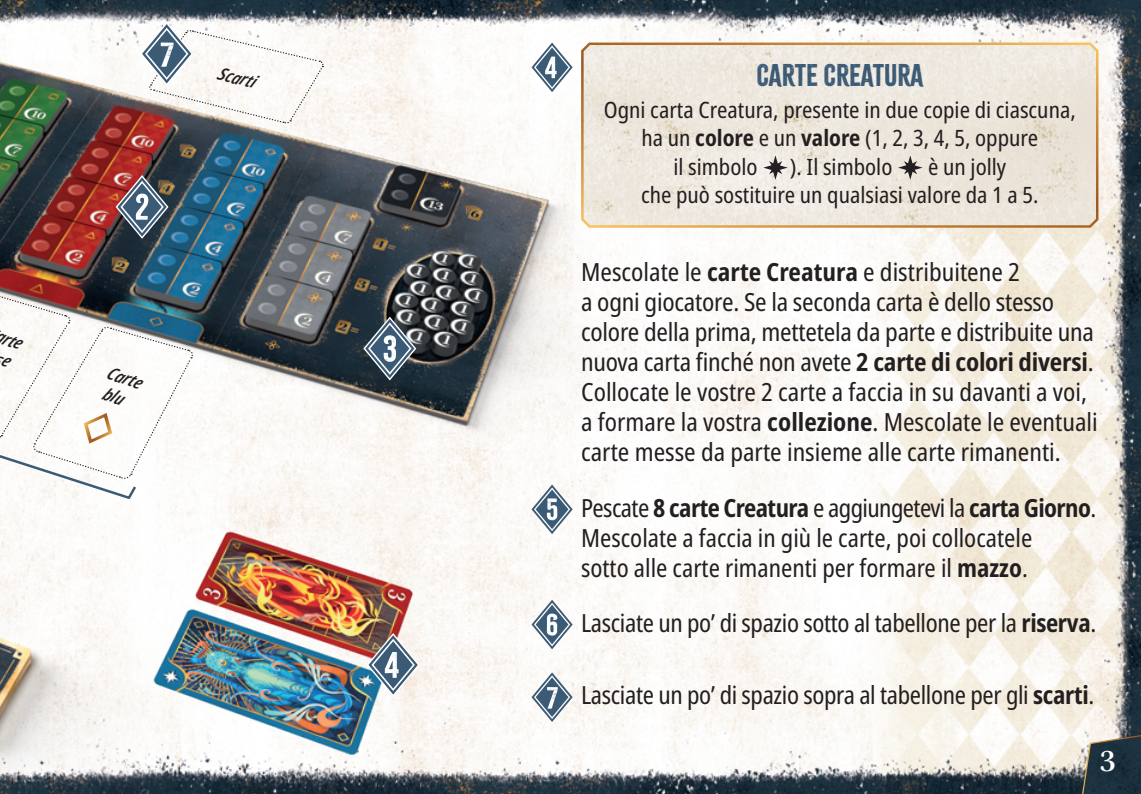
<style>
.page{position:relative;width:1141px;height:794px;background:#fff}
.page>*{position:absolute;margin:0;border:0;box-sizing:border-box;transform-origin:0 0}
.t1{font:500 32.5px "Kepler Std";color:#fff}
.t2{font:27.5px "Citrus Gothic";color:#3b5a75}
.t3{font:condensed 25px/30px "Noto Sans";color:#231f20}
.t4{font:condensed 22.5px/28.2px "Noto Sans";color:#231f20}
.t5{font:italic 600 condensed 17.5px/21px "Noto Sans";color:#231f20;text-align:center}
.s1{font-weight:700}
</style>
<div class="page">
<img style="left:0;top:0;width:1141px;height:794px">
<svg style="left:1072px;top:725px;width:69px;height:69px;background:#596469"></svg>
<img style="left:0;top:12px;width:592px;height:771px">
<svg style="left:0;top:293px;width:193px;height:208px"></svg>
<svg style="left:116px;top:175px;width:53px;height:64px;background:#6b6a73"></svg>
<svg style="left:363px;top:317px;width:53px;height:63px;background:#5b6a77"></svg>
<svg style="left:367px;top:633px;width:53px;height:64px"></svg>
<svg style="left:140px;top:22px;width:184px;height:101px"></svg>
<svg style="left:531px;top:672px;width:42px;height:50px"></svg>
<svg style="left:580px;top:40px;width:520px;height:189px;background:#ece4d9"></svg>
<svg style="left:763px;top:155px;width:25px;height:25px"></svg>
<svg style="left:898px;top:155px;width:24px;height:25px"></svg>
<svg style="left:531px;top:43px;width:42px;height:49px"></svg>
<svg style="left:531px;top:484px;width:42px;height:50px"></svg>
<svg style="left:531px;top:600px;width:42px;height:49px"></svg>
<p class="t5" style="left:220px;top:63px;width:39px;rotate:13deg">Scarti</p>
<p class="t5" style="left:6px;top:328px;width:20px;rotate:18deg">rte e</p>
<p class="t5" style="left:110px;top:362px;width:37px;text-align:left;rotate:18deg">Carte blu</p>
<p class="t2" style="left:756px;top:58px;width:168px">CARTE CREATURA</p>
<p class="t4" style="left:604px;top:96px;width:473px">Ogni carta Creatura, presente in due copie di ciascuna,</p>
<p class="t4" style="left:641px;top:124px;width:398px">ha un <span class="s1">colore</span> e un <span class="s1">valore</span> (1, 2, 3, 4, 5, oppure</p>
<p class="t4" style="left:673px;top:153px;width:86px">il simbolo</p>
<p class="t4" style="left:790px;top:153px;width:104px">). Il simbolo</p>
<p class="t4" style="left:641px;top:153px;width:399px;text-indent:287px">è un jolly che può sostituire un qualsiasi valore da 1 a 5.</p>
<p class="t3" style="left:581px;top:258px;width:518px">Mescolate le <span class="s1">carte Creatura</span> e distribuitene 2<br>a ogni giocatore. Se la seconda carta è dello stesso colore della prima, mettetela da parte e distribuite una nuova carta finché non avete <span class="s1">2 carte di colori diversi</span>.<br>Collocate le vostre 2 carte a faccia in su davanti a voi, a formare la vostra <span class="s1">collezione</span>. Mescolate le eventuali carte messe da parte insieme alle carte rimanenti.</p>
<p class="t3" style="left:581px;top:493px;width:517px">Pescate <span class="s1">8 carte Creatura</span> e aggiungetevi la <span class="s1">carta Giorno</span>.<br>Mescolate a faccia in giù le carte, poi collocatele<br>sotto alle carte rimanenti per formare il <span class="s1">mazzo</span>.</p>
<p class="t3" style="left:581px;top:608px;width:517px">Lasciate un po’ di spazio sotto al tabellone per la <span class="s1">riserva</span>.</p>
<p class="t3" style="left:581px;top:681px;width:515px">Lasciate un po’ di spazio sopra al tabellone per gli <span class="s1">scarti</span>.</p>
<h1 class="t1" style="left:1100px;top:742px;width:17px">3</h1>
</div>
